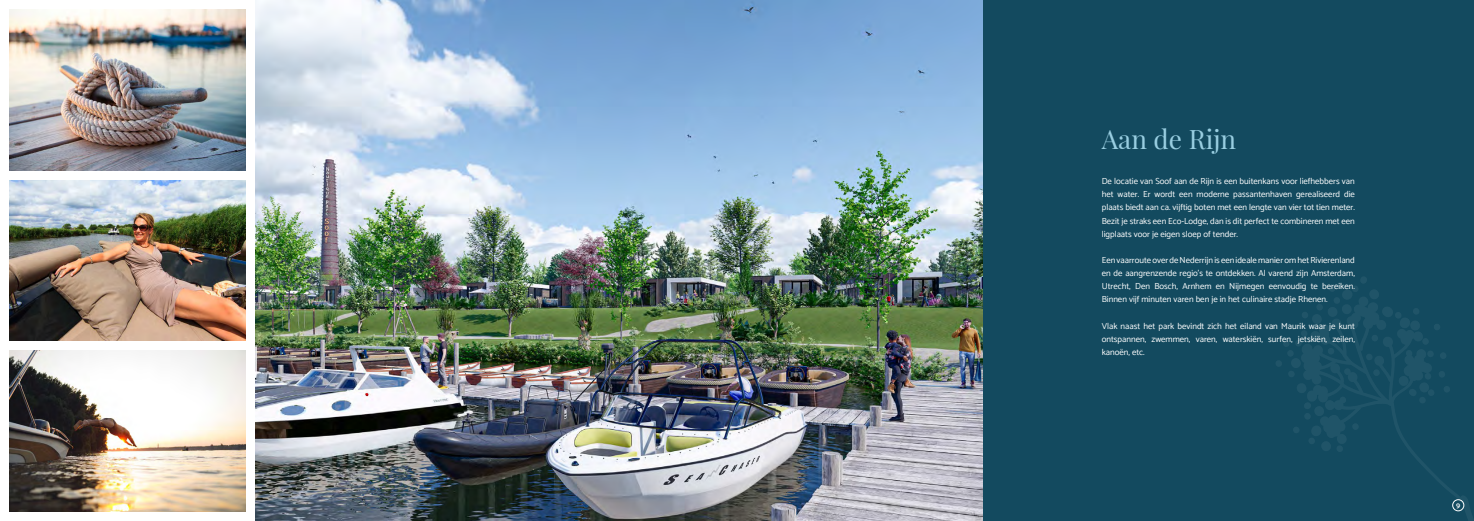
<style>
.page{position:relative;width:1474px;height:521px;background:#fff}
.page>*{position:absolute;margin:0;border:0;box-sizing:border-box;transform-origin:0 0}
.t1{font:26.25px "Playfair Display";color:#99cee1}
.t2{font:8.75px/13.1px "Catamaran";color:#fff;text-align:justify}
.t3{font:600 7.88px "Catamaran";color:#fff}
</style>
<div class="page">
<div style="left:303px;top:0;width:1170px;height:521px;background:#134a5f"></div>
<svg style="left:1412px;top:453px;width:61px;height:68px"></svg>
<svg style="left:1276px;top:277px;width:174px;height:176px"></svg>
<img style="left:255px;top:0;width:727px;height:521px">
<img style="left:10px;top:10px;width:236px;height:160px">
<img style="left:10px;top:180px;width:236px;height:161px">
<img style="left:10px;top:351px;width:236px;height:160px">
<div style="left:1452px;top:499px;width:11px;height:12px;border:1px solid #fff;border-radius:50%"></div>
<h1 class="t1" style="left:1101px;top:122px;width:136px">Aan de Rijn</h1>
<p class="t2" style="left:1101px;top:174px;width:254px">De locatie van Soof aan de Rijn is een buitenkans voor liefhebbers van het water. Er wordt een moderne passantenhaven gerealiseerd die plaats biedt aan ca. vijftig boten met een lengte van vier tot tien meter.<br>Bezit je straks een Eco-Lodge, dan is dit perfect te combineren met een ligplaats voor je eigen sloep of tender.</p>
<p class="t2" style="left:1101px;top:253px;width:255px">Een vaarroute over de Nederrijn is een ideale manier om het Rivierenland en de aangrenzende regio’s te ontdekken. Al varend zijn Amsterdam, Utrecht, Den Bosch, Arnhem en Nijmegen eenvoudig te bereiken.<br>Binnen vijf minuten varen ben je in het culinaire stadje Rhenen.</p>
<p class="t2" style="left:1101px;top:319px;width:255px">Vlak naast het park bevindt zich het eiland van Maurik waar je kunt ontspannen, zwemmen, varen, waterskiën, surfen, jetskiën, zeilen, kanoën, etc.</p>
<p class="t3" style="left:1456px;top:500px;width:6px">9</p>
</div>
